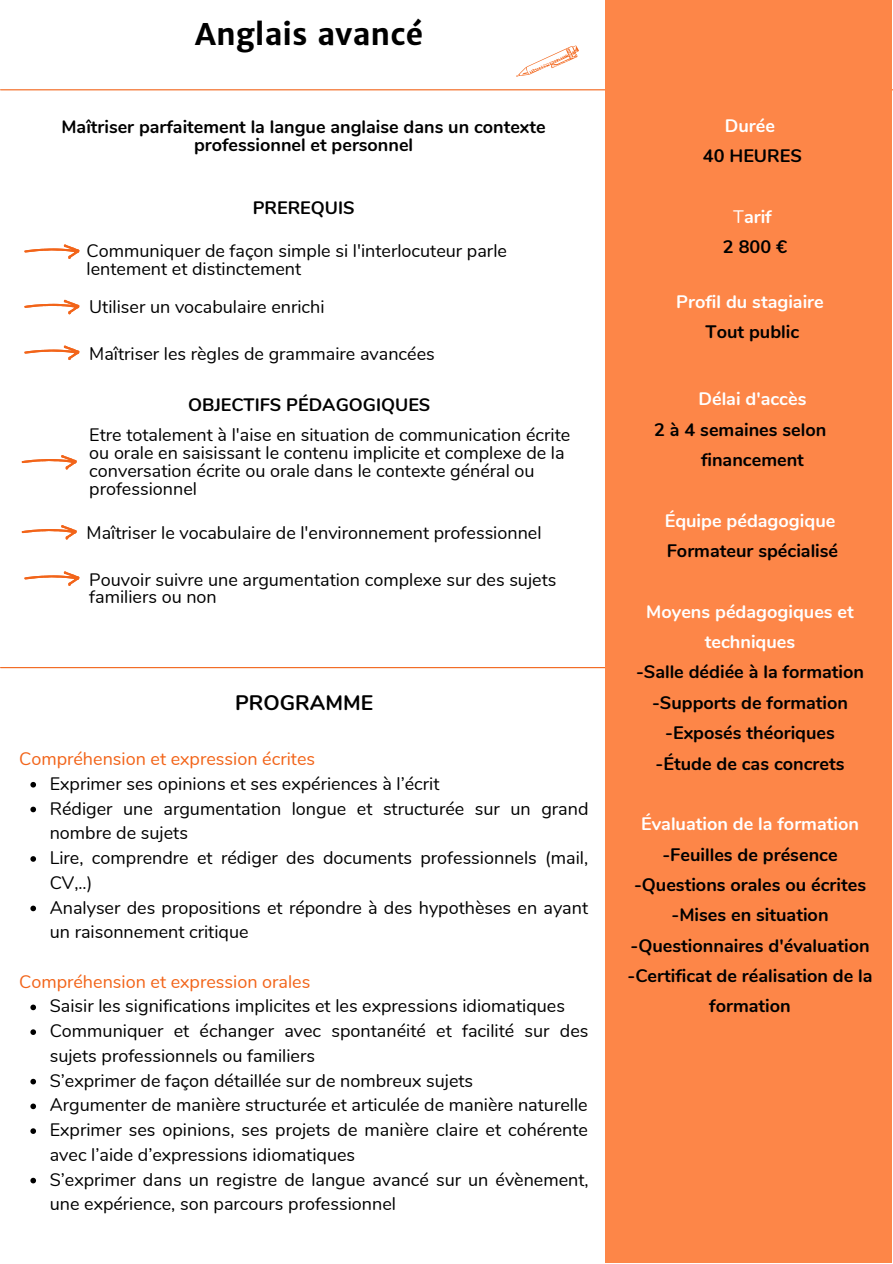
<style>
.page{position:relative;width:893px;height:1264px;background:#fff}
.page>*{position:absolute;margin:0;border:0;box-sizing:border-box;transform-origin:0 0}
.t1{font:700 30px "Merriweather Sans";color:#000}
.t2{font:700 21px "Nunito";color:#000}
.t3{font:18px/24.8px "Nunito";color:#000}
.t4{font:700 18px/30.3px "Nunito";color:#000;text-align:center}
.t5{font:700 18px/30.3px "Nunito";color:#fff;text-align:center}
.t6{font:18px "Nunito";color:#f26419}
.s1{font-weight:400;color:#fff}
.s2{color:#fff}
</style>
<div class="page">
<hr style="left:1px;top:89px;width:891px;height:1px;background:#f26419">
<hr style="left:1px;top:667px;width:605px;height:1px;background:#f26419">
<div style="left:605px;top:0;width:287px;height:1262px;background:#fd8648"></div>
<svg style="left:516px;top:45px;width:63px;height:32px"></svg>
<svg style="left:30px;top:782px;width:6px;height:5px"></svg>
<svg style="left:30px;top:806px;width:6px;height:6px"></svg>
<svg style="left:30px;top:856px;width:6px;height:5px"></svg>
<svg style="left:30px;top:905px;width:6px;height:6px"></svg>
<svg style="left:30px;top:1004px;width:6px;height:6px"></svg>
<svg style="left:30px;top:1029px;width:6px;height:5px"></svg>
<svg style="left:30px;top:1078px;width:6px;height:6px"></svg>
<svg style="left:30px;top:1103px;width:6px;height:6px"></svg>
<svg style="left:30px;top:1128px;width:6px;height:5px"></svg>
<svg style="left:30px;top:1177px;width:6px;height:6px"></svg>
<svg style="left:24px;top:244px;width:55px;height:15px"></svg>
<svg style="left:24px;top:300px;width:55px;height:14px"></svg>
<svg style="left:24px;top:345px;width:55px;height:15px"></svg>
<svg style="left:22px;top:455px;width:55px;height:14px"></svg>
<svg style="left:22px;top:525px;width:55px;height:14px"></svg>
<svg style="left:24px;top:571px;width:55px;height:15px"></svg>
<h1 class="t1" style="left:195px;top:15px;width:229px">Anglais avancé</h1>
<p class="t4" style="left:61px;top:118px;width:485px;line-height:18px">Maîtriser parfaitement la langue anglaise dans un contexte professionnel et personnel</p>
<p class="t4" style="left:253px;top:192px;width:103px">PREREQUIS</p>
<p class="t3" style="left:87px;top:242px;width:422px;line-height:18px">Communiquer de façon simple si l'interlocuteur parle lentement et distinctement</p>
<p class="t3" style="left:89px;top:295px;width:237px">Utiliser un vocabulaire enrichi</p>
<p class="t3" style="left:89px;top:341px;width:347px">Maîtriser les règles de grammaire avancées</p>
<p class="t4" style="left:188px;top:390px;width:244px">OBJECTIFS PÉDAGOGIQUES</p>
<p class="t3" style="left:89px;top:426px;width:482px;line-height:18px">Etre totalement à l'aise en situation de communication écrite ou orale en saisissant le contenu implicite et complexe de la conversation écrite ou orale dans le contexte général ou professionnel</p>
<p class="t3" style="left:87px;top:521px;width:456px">Maîtriser le vocabulaire de l'environnement professionnel</p>
<p class="t3" style="left:89px;top:570px;width:468px;line-height:18px">Pouvoir suivre une argumentation complexe sur des sujets familiers ou non</p>
<p class="t2" style="left:235px;top:688px;width:139px">PROGRAMME</p>
<p class="t6" style="left:19px;top:746px;width:297px">Compréhension et expression écrites</p>
<p class="t3" style="left:50px;top:771px;width:540px">Exprimer ses opinions et ses expériences à l’écrit<br>Rédiger une argumentation longue et structurée sur un grand nombre de sujets<br>Lire, comprendre et rédiger des documents professionnels (mail, CV,..)<br>Analyser des propositions et répondre à des hypothèses en ayant un raisonnement critique</p>
<p class="t6" style="left:19px;top:969px;width:293px">Compréhension et expression orales</p>
<p class="t3" style="left:50px;top:994px;width:540px">Saisir les significations implicites et les expressions idiomatiques Communiquer et échanger avec spontanéité et facilité sur des sujets professionnels ou familiers<br>S’exprimer de façon détaillée sur de nombreux sujets<br>Argumenter de manière structurée et articulée de manière naturelle Exprimer ses opinions, ses projets de manière claire et cohérente avec l’aide d’expressions idiomatiques<br>S’exprimer dans un registre de langue avancé sur un évènement, une expérience, son parcours professionnel</p>
<p class="t5" style="left:724px;top:111px;width:52px">Durée</p>
<p class="t4" style="left:703px;top:141px;width:100px">40 HEURES</p>
<p class="t4" style="left:722px;top:200px;width:65px"><span class="s1">T</span><span class="s2">arif<br></span>2 800 €</p>
<p class="t5" style="left:676px;top:286px;width:149px">Profil du stagiaire</p>
<p class="t4" style="left:705px;top:317px;width:95px">Tout public</p>
<p class="t5" style="left:698px;top:384px;width:109px">Délai d'accès</p>
<p class="t4" style="left:701px;top:414px;width:127px;text-align:left;text-indent:-47px">2 à 4 semaines selon financement</p>
<p class="t5" style="left:664px;top:505px;width:172px">Équipe pédagogique</p>
<p class="t4" style="left:666px;top:536px;width:173px">Formateur spécialisé</p>
<p class="t5" style="left:646px;top:596px;width:209px">Moyens pédagogiques et techniques</p>
<p class="t4" style="left:636px;top:657px;width:229px">-Salle dédiée à la formation -Supports de formation -Exposés théoriques -Étude de cas concrets</p>
<p class="t5" style="left:641px;top:809px;width:219px">Évaluation de la formation</p>
<p class="t4" style="left:627px;top:839px;width:246px">-Feuilles de présence -Questions orales ou écrites -Mises en situation -Questionnaires d'évaluation -Certificat de réalisation de la formation</p>
</div>
